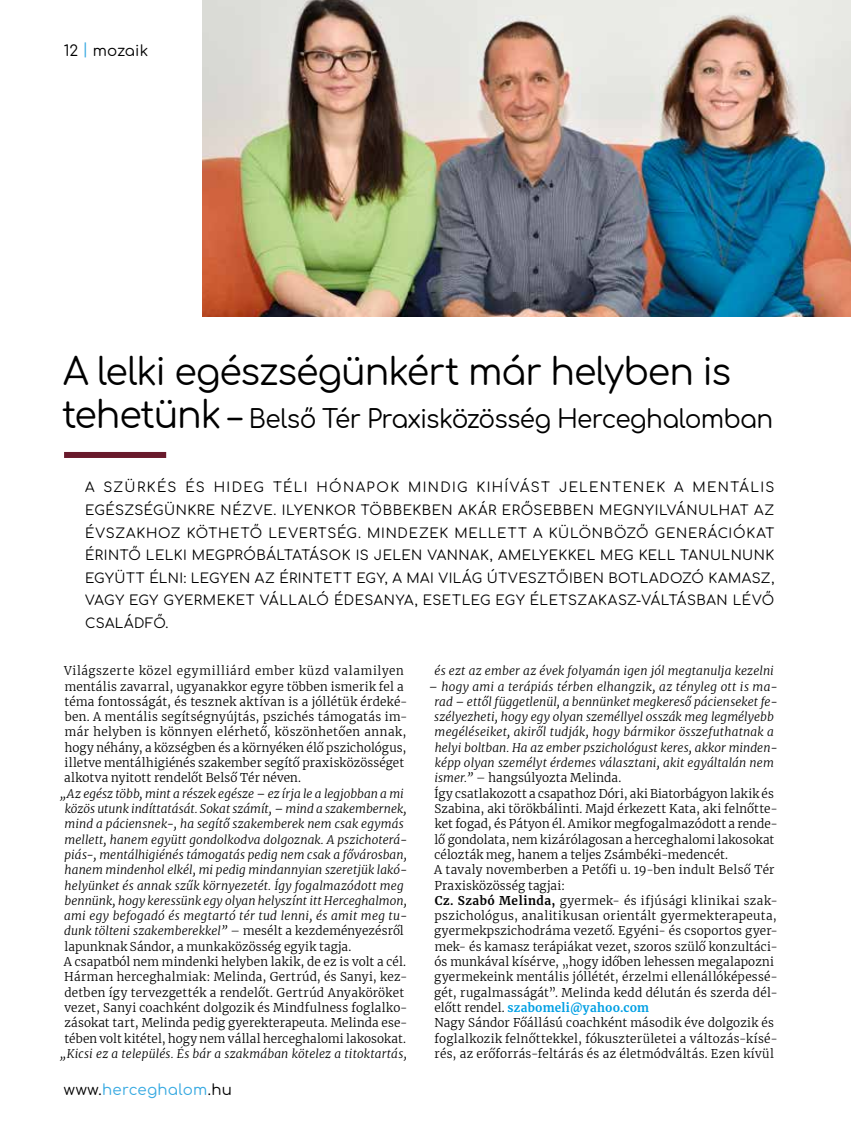
<style>
.page{position:relative;width:851px;height:1127px;background:#fff}
.page>*{position:absolute;margin:0;border:0;box-sizing:border-box;transform-origin:0 0}
.t1{font:37.5px "Comfortaa";letter-spacing:-.04em;color:#000}
.t2{font:25.5px "Comfortaa";letter-spacing:-.025em;color:#000}
.t3{font:15px "Comfortaa";letter-spacing:.015em;color:#36a9e1}
.t4{font:15px "Comfortaa";color:#000}
.t5{font:13.5px "Comfortaa";letter-spacing:.04em;color:#000}
.t6{font:13.5px/22.5px "Comfortaa";letter-spacing:.1em;color:#000}
.t7{font:300 12px/15.3px "Merriweather";letter-spacing:.02em;color:#000}
.t8{font:italic 300 12px/15.3px "Merriweather";letter-spacing:.01em;color:#000}
.s1{color:#36a9e1}
.s2{font-size:37.5px}
.s3{font-size:33px}
.s4{font-style:normal}
.s5{font-style:italic}
.s6{font-weight:700}
.s7{font-weight:700;color:#009fe3}
.s8{color:#000}
</style>
<div class="page">
<div style="left:64px;top:452px;width:102px;height:6px;background:#691a2c"></div>
<img style="left:202px;top:0;width:648px;height:317px">
<p class="t4" style="left:64px;top:37px;width:86px">12 <span class="s1">|</span> mozaik</p>
<h1 class="t1" style="left:63px;top:337px;width:669px">A lelki egészségünkért már helyben is</h1>
<h2 class="t2" style="left:62px;top:396px;width:712px"><span class="s2">tehetünk</span> <span class="s3">–</span> Belső Tér Praxisközösség H erceghalomban</h2>
<p class="t6" style="left:85px;top:475px;width:690px;text-indent:62px">KÉS ÉS H IDEG TÉLI HÓNAPOK M INDIG KIH ÍVÁST JELENTENEK A MENTÁLIS<br>EGÉSZSÉGÜ NKRE NÉZVE</p>
<p class="t5" style="left:85px;top:475px;width:40px">A SZÜR</p>
<p class="t5" style="left:273px;top:498px;width:99px">. ILYENKOR TÖBBE</p>
<p class="t5" style="left:412px;top:498px;width:101px">KBEN AKÁR ERŐ</p>
<p class="t5" style="left:533px;top:498px;width:20px">SEBBE</p>
<p class="t5" style="left:582px;top:498px;width:192px">N MEGNYILVÁNULHAT AZ</p>
<p class="t5" style="left:85px;top:520px;width:73px">ÉVSZAKHOZ</p>
<p class="t5" style="left:187px;top:520px;width:21px">KÖTHETŐ</p>
<p class="t5" style="left:268px;top:520px;width:20px">LEVERT</p>
<p class="t5" style="left:327px;top:520px;width:92px">SÉG. M INDEZE</p>
<p class="t5" style="left:439px;top:520px;width:69px">K MELLETT</p>
<p class="t5" style="left:533px;top:520px;width:83px">A KÜ LÖNBÖZŐ</p>
<p class="t5" style="left:654px;top:520px;width:44px">GENERÁ</p>
<p class="t5" style="left:717px;top:520px;width:58px">CIÓKAT</p>
<p class="t5" style="left:85px;top:543px;width:152px">ÉRINTŐ LELKI MEGPRÓBÁ</p>
<p class="t5" style="left:276px;top:543px;width:499px">LTATÁSOK IS JELEN VANNAK, AMELYEKKEL MEG KELL TANULNUNK</p>
<p class="t5" style="left:85px;top:565px;width:32px">EGYÜTT</p>
<p class="t5" style="left:149px;top:565px;width:175px">ÉLNI: LEGYEN AZ ÉRINTETT</p>
<p class="t5" style="left:356px;top:565px;width:153px">EGY, A MAI VILÁG ÚTVE</p>
<p class="t5" style="left:528px;top:565px;width:21px">SZTŐ</p>
<p class="t5" style="left:569px;top:565px;width:51px">IBEN BOT</p>
<p class="t5" style="left:639px;top:565px;width:43px">LADOZÓ</p>
<p class="t5" style="left:708px;top:565px;width:67px">KAMASZ,</p>
<p class="t5" style="left:85px;top:588px;width:101px">VAGY EGY GYERME</p>
<p class="t5" style="left:226px;top:588px;width:527px">KET VÁLLALÓ ÉDESANYA, ESETLEG EGY ÉLETSZAKASZ-VÁLTÁSBAN LÉVŐ</p>
<p class="t5" style="left:85px;top:610px;width:85px">CSALÁDFŐ.</p>
<p class="t7" style="left:64px;top:663px;width:345px">Világszerte közel egymilliárd ember küzd valamilyen mentális zavarral, ugyanakkor egyre többen ismerik fel a téma fontosságát, és tesznek aktívan is a jóllétük érdeké&shy;ben. A mentális segítségnyújtás, pszichés támogatás im&shy;már helyben is könnyen elérhető, köszönhetően annak, hogy néhány, a községben és a környéken élő pszichológus, illetve mentálhigiénés szakember segítő praxisközösséget alkotva nyitott rendelőt Belső Tér néven.</p>
<p class="t8" style="left:64px;top:785px;width:345px;text-indent:-4px">„Az egész több, mint a részek egésze – ez írja le a legjobban a mi közös utunk indíttatását. Sokat számít, – mind a szakembernek, mind a páciensnek-, ha segítő szakemberek nem csak egymás mellett, hanem együtt gondolkodva dolgoznak. A pszichoterá&shy;piás-, mentálhigiénés támogatás pedig nem csak a fővárosban, hanem mindenhol elkél, mi pedig mindannyian szeretjük lakó&shy;helyünket és annak szűk környezetét. Így fogalmazódott meg bennünk, hogy keressünk egy olyan helyszínt itt Herceghalmon, ami egy befogadó és megtartó tér tud lenni, és amit meg tu&shy;dunk tölteni szakemberekkel” <span class="s4">– mesélt a kezdeményezésről lapunknak Sándor, a munkaközösség egyik tagja.<br>A csapatból nem mindenki helyben lakik, de ez is volt a cél.<br>Hárman herceghalmiak: Melinda, Gertrúd, és Sanyi, kez&shy;detben így tervezgették a rendelőt. Gertrúd Anyaköröket vezet, Sanyi coachként dolgozik és Mindfulness foglalko&shy;zásokat tart, Melinda pedig gyerekterapeuta. Melinda ese&shy;tében volt kitétel, hogy nem vállal herceghalomi lakosokat.</span></p>
<p class="t8" style="left:60px;top:1045px;width:348px">„Kicsi ez a település. És bár a szakmában kötelez a titoktartás,</p>
<p class="t8" style="left:434px;top:663px;width:341px">és ezt az ember az évek folyamán igen jól megtanulja kezelni</p>
<p class="t7" style="left:434px;top:678px;width:345px;text-indent:-5px"><span class="s5">– hogy ami a terápiás térben elhangzik, az tényleg ott is ma&shy;rad – ettől függetlenül, a bennünket megkereső pácienseket fe&shy;szélyezheti, hogy egy olyan személlyel osszák meg legmélyebb megéléseiket, akiről tudják, hogy bármikor összefuthatnak a helyi boltban. Ha az ember pszichológust keres, akkor minden&shy;képp olyan személyt érdemes választani, akit egyáltalán nem ismer.”</span> – hangsúlyozta Melinda.<br>Így csatlakozott a csapathoz Dóri, aki Biatorbágyon lakik és Szabina, aki törökbálinti. Majd érkezett Kata, aki felnőtte&shy;ket fogad, és Pátyon él. Amikor megfogalmazódott a rende&shy;lő gondolata, nem kizárólagosan a herceghalomi lakosokat célozták meg, hanem a teljes Zsámbéki-medencét.<br>A tavaly novemberben a Petőfi u. 19-ben indult Belső Tér Praxisközösség tagjai:<br><span class="s6">Cz. Szabó Melinda,</span> gyermek- és ifjúsági klinikai szak&shy;pszichológus, analitikusan orientált gyermekterapeuta, gyermekpszichodráma vezető. Egyéni- és csoportos gyer&shy;mek- és kamasz terápiákat vezet, szoros szülő konzultáci&shy;ós munkával kísérve, „hogy időben lehessen megalapozni gyermekeink mentális jóllétét, érzelmi ellenállóképessé&shy;gét, rugalmasságát”. Melinda kedd délután és szerda dél&shy;előtt rendel. <span class="s7">szabomeli@yahoo.com<br></span>Nagy Sándor Főállású coachként második éve dolgozik és foglalkozik felnőttekkel, fókuszterületei a változás-kísé&shy;rés, az erőforrás-feltárás és az életmódváltás. Ezen kívül</p>
<p class="t3" style="left:64px;top:1076px;width:170px"><span class="s8">www.</span>herceghalom<span class="s8">.hu</span></p>
</div>
